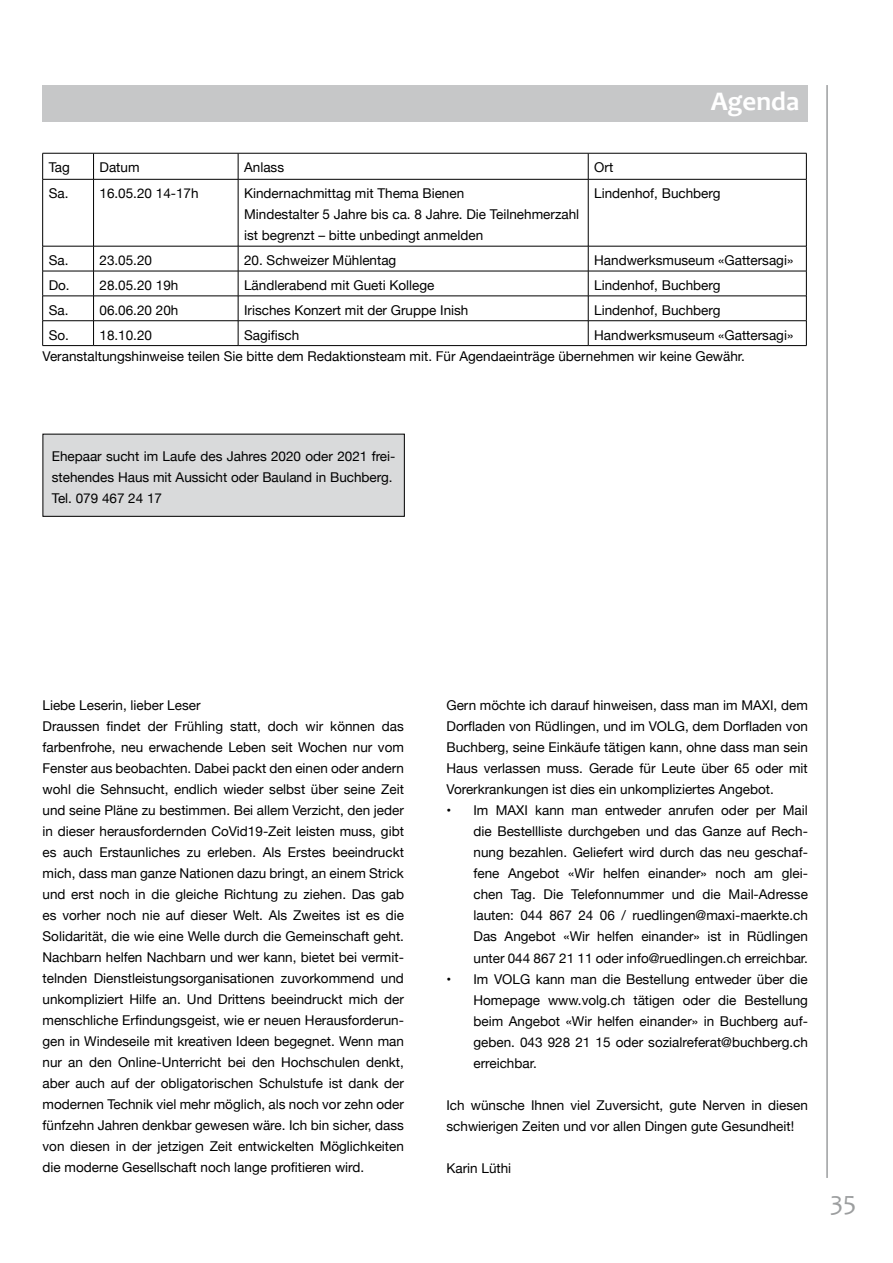
<style>
.page{position:relative;width:893px;height:1263px;background:#fff}
.page>*{position:absolute;margin:0;border:0;box-sizing:border-box;transform-origin:0 0}
.t1{font:700 27px "Candara";color:#fff}
.t2{font:27px "Candara";color:#9c9e9f}
.t3{font:13.5px/21px "Helvetica Neue";color:#000}
</style>
<div class="page">
<hr style="left:826px;top:85px;width:2px;height:1093px;background:#9c9e9f">
<div style="left:43px;top:85px;width:765px;height:36px;background:#c6c7c8"></div>
<hr style="left:43px;top:153px;width:51px;height:1px;background:#000">
<svg style="left:42px;top:153px;width:1px;height:26px"></svg>
<hr style="left:94px;top:153px;width:144px;height:1px;background:#000">
<svg style="left:93px;top:153px;width:1px;height:26px"></svg>
<hr style="left:238px;top:153px;width:350px;height:1px;background:#000">
<svg style="left:238px;top:153px;width:1px;height:26px"></svg>
<hr style="left:588px;top:153px;width:218px;height:1px;background:#000">
<svg style="left:588px;top:153px;width:1px;height:26px"></svg>
<svg style="left:806px;top:153px;width:1px;height:26px"></svg>
<hr style="left:43px;top:179px;width:51px;height:1px;background:#000">
<hr style="left:42px;top:179px;width:1px;height:67px;background:#000">
<hr style="left:94px;top:179px;width:144px;height:1px;background:#000">
<hr style="left:93px;top:179px;width:1px;height:67px;background:#000">
<hr style="left:238px;top:179px;width:350px;height:1px;background:#000">
<hr style="left:238px;top:179px;width:1px;height:67px;background:#000">
<hr style="left:588px;top:179px;width:218px;height:1px;background:#000">
<hr style="left:588px;top:179px;width:1px;height:67px;background:#000">
<hr style="left:806px;top:179px;width:1px;height:67px;background:#000">
<hr style="left:43px;top:246px;width:51px;height:1px;background:#000">
<hr style="left:94px;top:246px;width:144px;height:1px;background:#000">
<hr style="left:238px;top:246px;width:350px;height:1px;background:#000">
<hr style="left:588px;top:246px;width:218px;height:1px;background:#000">
<hr style="left:43px;top:271px;width:51px;height:1px;background:#000">
<hr style="left:94px;top:271px;width:144px;height:1px;background:#000">
<hr style="left:238px;top:271px;width:350px;height:1px;background:#000">
<hr style="left:588px;top:271px;width:218px;height:1px;background:#000">
<hr style="left:43px;top:296px;width:51px;height:1px;background:#000">
<hr style="left:94px;top:296px;width:144px;height:1px;background:#000">
<hr style="left:238px;top:296px;width:350px;height:1px;background:#000">
<hr style="left:588px;top:296px;width:218px;height:1px;background:#000">
<hr style="left:43px;top:320px;width:51px;height:1px;background:#000">
<svg style="left:42px;top:246px;width:1px;height:99px"></svg>
<hr style="left:94px;top:320px;width:144px;height:1px;background:#000">
<svg style="left:93px;top:246px;width:1px;height:99px"></svg>
<hr style="left:238px;top:320px;width:350px;height:1px;background:#000">
<svg style="left:238px;top:246px;width:1px;height:99px"></svg>
<hr style="left:588px;top:320px;width:218px;height:1px;background:#000">
<svg style="left:588px;top:246px;width:1px;height:99px"></svg>
<svg style="left:806px;top:246px;width:1px;height:99px"></svg>
<hr style="left:43px;top:345px;width:51px;height:1px;background:#000">
<hr style="left:94px;top:345px;width:144px;height:1px;background:#000">
<hr style="left:238px;top:345px;width:350px;height:1px;background:#000">
<hr style="left:588px;top:345px;width:218px;height:1px;background:#000">
<div style="left:43px;top:434px;width:361px;height:82px;background:#d9dadb"></div>
<div style="left:43px;top:434px;width:362px;height:83px;border:1px solid #000"></div>
<h1 class="t1" style="left:711px;top:84px;width:90px">Agenda</h1>
<p class="t3" style="left:49px;top:158px;width:23px">Tag</p>
<p class="t3" style="left:100px;top:158px;width:42px">Datum</p>
<p class="t3" style="left:244px;top:158px;width:42px">Anlass</p>
<p class="t3" style="left:594px;top:158px;width:21px">Ort</p>
<p class="t3" style="left:49px;top:184px;width:151px">Sa. 16.05.20 14-17h</p>
<p class="t3" style="left:244px;top:184px;width:337px">Kindernachmittag mit Thema Bienen<br>Mindestalter 5 Jahre bis ca. 8 Jahre. Die Teilnehmerzahl ist begrenzt – bitte unbedingt anmelden</p>
<p class="t3" style="left:594px;top:184px;width:128px">Lindenhof, Buchberg</p>
<p class="t3" style="left:49px;top:250px;width:105px">Sa. 23.05.20</p>
<p class="t3" style="left:244px;top:250px;width:154px">20. Schweizer Mühlentag</p>
<p class="t3" style="left:594px;top:250px;width:201px">Handwerksmuseum «Gattersagi»</p>
<p class="t3" style="left:49px;top:275px;width:131px">Do. 28.05.20 19h</p>
<p class="t3" style="left:244px;top:275px;width:192px">Ländlerabend mit Gueti Kollege</p>
<p class="t3" style="left:594px;top:275px;width:128px">Lindenhof, Buchberg</p>
<p class="t3" style="left:49px;top:300px;width:131px">Sa. 06.06.20 20h</p>
<p class="t3" style="left:244px;top:300px;width:226px">Irisches Konzert mit der Gruppe Inish</p>
<p class="t3" style="left:594px;top:300px;width:128px">Lindenhof, Buchberg</p>
<p class="t3" style="left:49px;top:325px;width:105px">So. 18.10.20</p>
<p class="t3" style="left:244px;top:325px;width:57px">Sagifisch</p>
<p class="t3" style="left:43px;top:325px;width:752px;text-indent:552px">Handwerksmuseum «Gattersagi»<br>Veranstaltungshinweise teilen Sie bitte dem Redaktionsteam mit. Für Agendaeinträge übernehmen wir keine Gewähr.</p>
<p class="t3" style="left:52px;top:446px;width:345px">Ehepaar sucht im Laufe des Jahres 2020 oder 2021 frei&shy;stehendes Haus mit Aussicht oder Bauland in Buchberg.<br>Tel. 079 467 24 17</p>
<p class="t3" style="left:43px;top:696px;width:363px">Liebe Leserin, lieber Leser<br>Draussen findet der Frühling statt, doch wir können das farbenfrohe, neu erwachende Leben seit Wochen nur vom Fenster aus beobachten. Dabei packt den einen oder andern wohl die Sehnsucht, endlich wieder selbst über seine Zeit und seine Pläne zu bestimmen. Bei allem Verzicht, den jeder in dieser herausfordernden CoVid19-Zeit leisten muss, gibt es auch Erstaunliches zu erleben. Als Erstes beeindruckt mich, dass man ganze Nationen dazu bringt, an einem Strick und erst noch in die gleiche Richtung zu ziehen. Das gab es vorher noch nie auf dieser Welt. Als Zweites ist es die Solidarität, die wie eine Welle durch die Gemeinschaft geht.<br>Nachbarn helfen Nachbarn und wer kann, bietet bei vermit&shy;telnden Dienstleistungsorganisationen zuvorkommend und unkompliziert Hilfe an. Und Drittens beeindruckt mich der menschliche Erfindungsgeist, wie er neuen Herausforderun&shy;gen in Windeseile mit kreativen Ideen begegnet. Wenn man nur an den Online-Unterricht bei den Hochschulen denkt, aber auch auf der obligatorischen Schulstufe ist dank der modernen Technik viel mehr möglich, als noch vor zehn oder fünfzehn Jahren denkbar gewesen wäre. Ich bin sicher, dass von diesen in der jetzigen Zeit entwickelten Möglichkeiten die moderne Gesellschaft noch lange profitieren wird.</p>
<p class="t3" style="left:446px;top:696px;width:363px;text-align:justify">Gern möchte ich darauf hinweisen, dass man im MAXI, dem Dorfladen von Rüdlingen, und im VOLG, dem Dorfladen von Buchberg, seine Einkäufe tätigen kann, ohne dass man sein Haus verlassen muss. Gerade für Leute über 65 oder mit Vorerkrankungen ist dies ein unkompliziertes Angebot.</p>
<p class="t3" style="left:473px;top:801px;width:336px;text-align:justify;text-indent:-27px">• Im MAXI kann man entweder anrufen oder per Mail die Bestellliste durchgeben und das Ganze auf Rech&shy;nung bezahlen. Geliefert wird durch das neu geschaf&shy;fene Angebot «Wir helfen einander» noch am glei&shy;chen Tag. Die Telefonnummer und die Mail-Adresse lauten: 044 867 24 06 / ruedlingen@maxi-maerkte.ch Das Angebot «Wir helfen einander» ist in Rüdlingen unter 044 867 21 11 oder info@ruedlingen.ch erreichbar.</p>
<p class="t3" style="left:473px;top:969px;width:336px;text-align:justify;text-indent:-27px">• Im VOLG kann man die Bestellung entweder über die Homepage www.volg.ch tätigen oder die Bestellung beim Angebot «Wir helfen einander» in Buchberg auf&shy;geben. 043 928 21 15 oder sozialreferat@buchberg.ch erreichbar.</p>
<p class="t3" style="left:446px;top:1095px;width:363px">Ich wünsche Ihnen viel Zuversicht, gute Nerven in diesen schwierigen Zeiten und vor allen Dingen gute Gesundheit!</p>
<p class="t3" style="left:446px;top:1158px;width:66px">Karin Lüthi</p>
<h1 class="t2" style="left:830px;top:1185px;width:28px">35</h1>
</div>
